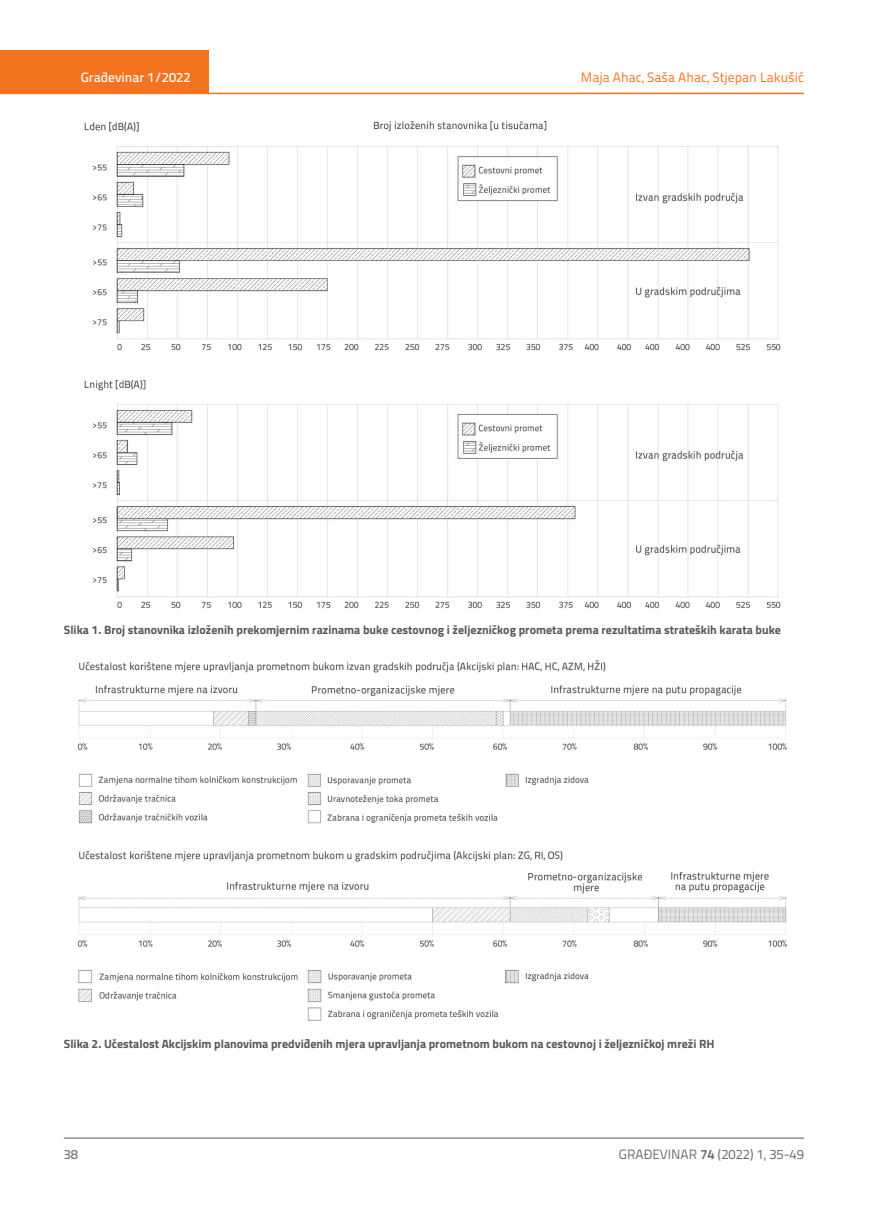
<style>
.page{position:relative;width:872px;height:1212px;background:#fff}
.page>*{position:absolute;margin:0;border:0;box-sizing:border-box;transform-origin:0 0}
.t1{font:13.5px "Titillium Text 22 L";color:#f47321}
.t2{font:13.5px "Titillium Text 22 L";color:#6c6d70}
.t3{font:500 13.5px "Titillium Text 22 L";color:#fff}
.t4{font:500 13.5px "Titillium Text 22 L";color:#787a7d}
.t5{font:700 12px "Titillium";color:#57585a}
.s1{font-weight:700}
</style>
<div class="page">
<div style="left:0;top:50px;width:208px;height:44px;background:#f47321"></div>
<hr style="left:0;top:93px;width:804px;height:1px;background:#f47321">
<hr style="left:64px;top:1138px;width:740px;height:1px;background:#57585a">
<img style="left:84px;top:121px;width:697px;height:488px">
<img style="left:77px;top:660px;width:710px;height:361px">
<p class="t3" style="left:81px;top:67px;width:111px">Građevinar 1/2022</p>
<p class="t1" style="left:581px;top:68px;width:224px">Maja Ahac, Saša Ahac, Stjepan Lakušić</p>
<p class="t5" style="left:64px;top:621px;width:718px">Slika 1. Broj stanovnika izloženih prekomjernim razinama buke cestovnog i željezničkog prometa prema rezultatima strateških karata buke</p>
<p class="t5" style="left:64px;top:1035px;width:652px">Slika 2. Učestalost Akcijskim planovima predviđenih mjera upravljanja prometnom bukom na cestovnoj i željezničkoj mreži RH</p>
<p class="t4" style="left:64px;top:1144px;width:16px">38</p>
<p class="t2" style="left:619px;top:1144px;width:186px">GRAĐEVINAR <span class="s1">74</span> (2022) 1, 35-49</p>
</div>
